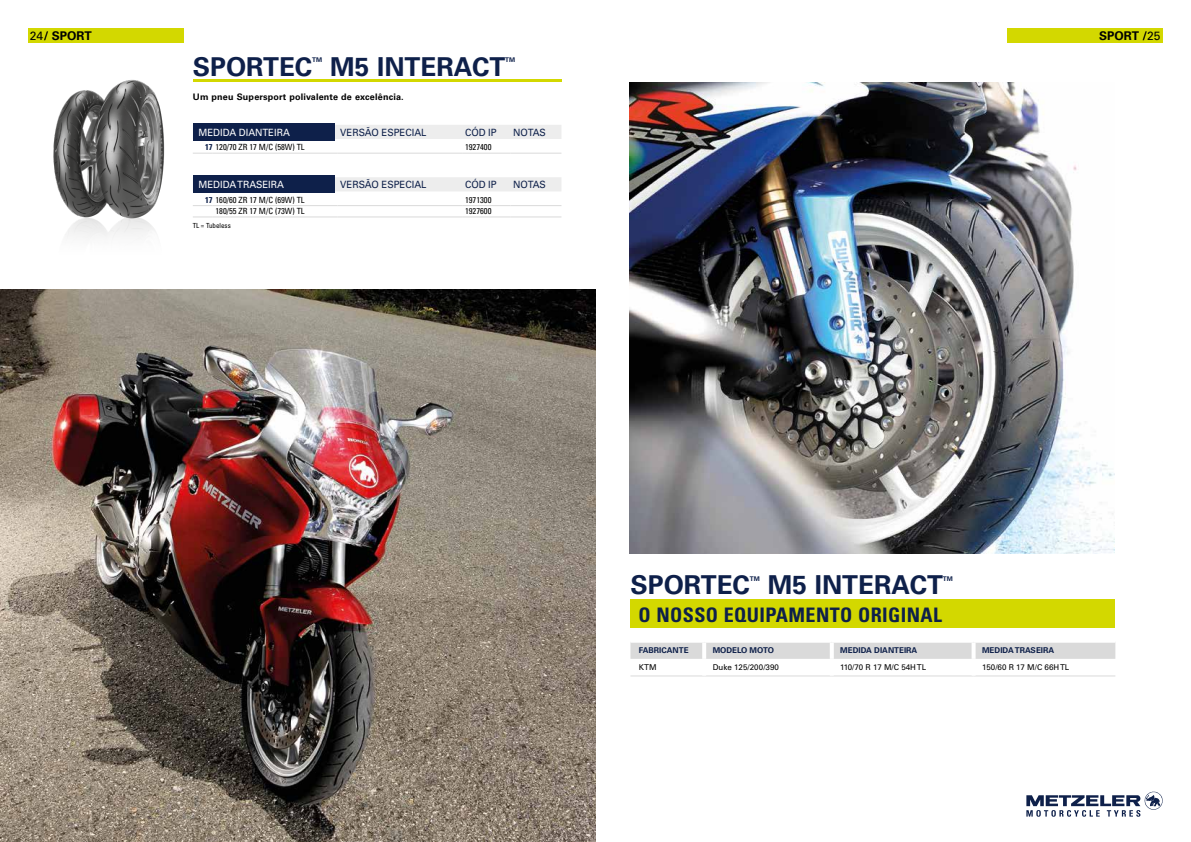
<style>
.page{position:relative;width:1191px;height:842px;background:#fff}
.page>*{position:absolute;margin:0;border:0;box-sizing:border-box;transform-origin:0 0}
.t1{font:700 26px "Univers LT Std";color:#0e204a}
.t2{font:700 condensed 20px "Univers LT Std";letter-spacing:.02em;color:#0e204a}
.t3{font:700 12px "Univers LT Std";color:#000}
.t4{font:10px "Univers LT Std";color:#0e204a;scale:.95 1}
.t5{font:10px "Univers LT Std";color:#fff;scale:.95 1}
.t6{font:700 9px "Univers LT Std";letter-spacing:.02em;color:#000}
.t7{font:condensed 8.5px "Univers LT Std";color:#000}
.t8{font:8px "Univers LT Std";color:#000}
.t9{font:700 8px "Univers LT Std";color:#0e204a}
.t10{font:condensed 7px "Univers LT Std";color:#000}
.t11{font:700 6.4px "Univers LT Std";color:#0e204a}
.s1{font-weight:400}
.s2{font-weight:700;color:#0e204a}
</style>
<div class="page">
<svg style="left:1026px;top:792px;width:136px;height:25px"></svg>
<div style="left:28px;top:28px;width:156px;height:15px;background:#d3d800"></div>
<div style="left:1006px;top:28px;width:156px;height:15px;background:#d3d800"></div>
<hr style="left:193px;top:79px;width:368px;height:3px;background:#d3d800">
<img style="left:53px;top:80px;width:112px;height:136px">
<img style="left:65px;top:216px;width:91px;height:22px">
<div style="left:334px;top:125px;width:227px;height:14px;background:#ededed"></div>
<svg style="left:193px;top:153px;width:20px;height:1px"></svg>
<hr style="left:213px;top:153px;width:124px;height:1px;background:#dadada">
<hr style="left:337px;top:153px;width:125px;height:1px;background:#dadada">
<hr style="left:462px;top:153px;width:48px;height:1px;background:#dadada">
<hr style="left:510px;top:153px;width:51px;height:1px;background:#dadada">
<div style="left:193px;top:123px;width:141px;height:17px;background:#0e204a"></div>
<div style="left:334px;top:177px;width:227px;height:14px;background:#ededed"></div>
<svg style="left:193px;top:205px;width:20px;height:1px"></svg>
<hr style="left:213px;top:205px;width:124px;height:1px;background:#dadada">
<hr style="left:337px;top:205px;width:125px;height:1px;background:#dadada">
<hr style="left:462px;top:205px;width:48px;height:1px;background:#dadada">
<hr style="left:510px;top:205px;width:51px;height:1px;background:#dadada">
<svg style="left:193px;top:217px;width:20px;height:1px"></svg>
<hr style="left:213px;top:217px;width:124px;height:1px;background:#dadada">
<hr style="left:337px;top:217px;width:125px;height:1px;background:#dadada">
<hr style="left:462px;top:217px;width:48px;height:1px;background:#dadada">
<hr style="left:510px;top:217px;width:51px;height:1px;background:#dadada">
<div style="left:193px;top:176px;width:141px;height:17px;background:#0e204a"></div>
<div style="left:630px;top:643px;width:485px;height:16px;background:#dadada"></div>
<hr style="left:630px;top:676px;width:74px;height:1px;background:#dadada">
<hr style="left:704px;top:676px;width:127px;height:1px;background:#dadada">
<hr style="left:831px;top:676px;width:142px;height:1px;background:#dadada">
<hr style="left:973px;top:676px;width:142px;height:1px;background:#dadada">
<hr style="left:702px;top:643px;width:4px;height:16px;background:#fff">
<svg style="left:829px;top:643px;width:4px;height:16px"></svg>
<svg style="left:971px;top:643px;width:4px;height:16px"></svg>
<div style="left:630px;top:600px;width:484px;height:28px;background:#d3d800"></div>
<img style="left:629px;top:82px;width:485px;height:471px">
<img style="left:0;top:289px;width:595px;height:553px">
<h3 class="t3" style="left:30px;top:29px;width:63px"><span class="s1">24/</span> SPORT</h3>
<h3 class="t3" style="left:1099px;top:29px;width:63px">SPORT <span class="s1">/25</span></h3>
<h1 class="t1" style="left:193px;top:51px;width:121px">SPORTEC</h1>
<p class="t11" style="left:312px;top:56px;width:11px">TM</p>
<h1 class="t1" style="left:330px;top:51px;width:177px">M5 INTERACT</h1>
<p class="t11" style="left:505px;top:56px;width:11px">TM</p>
<p class="t6" style="left:193px;top:91px;width:212px">Um pneu Supersport polivalente de excelência.</p>
<p class="t4" style="left:340px;top:126px;width:92px">VERSÃO ESPECIAL</p>
<p class="t4" style="left:465px;top:126px;width:35px">CÓD IP</p>
<p class="t4" style="left:513px;top:126px;width:36px">NOTAS</p>
<p class="t7" style="left:205px;top:142px;width:101px"><span class="s2">17</span> 120/70 ZR 17 M/C (58W) TL</p>
<p class="t7" style="left:465px;top:142px;width:28px">1927400</p>
<p class="t5" style="left:198px;top:126px;width:98px">MEDIDA DIANTEIRA</p>
<p class="t5" style="left:198px;top:178px;width:92px">MEDIDA TRASEIRA</p>
<p class="t4" style="left:340px;top:178px;width:92px">VERSÃO ESPECIAL</p>
<p class="t4" style="left:465px;top:178px;width:35px">CÓD IP</p>
<p class="t4" style="left:513px;top:178px;width:36px">NOTAS</p>
<p class="t7" style="left:205px;top:194px;width:101px"><span class="s2">17</span> 160/60 ZR 17 M/C (69W) TL</p>
<p class="t7" style="left:465px;top:194px;width:28px">1971300</p>
<p class="t7" style="left:215px;top:206px;width:91px">180/55 ZR 17 M/C (73W) TL</p>
<p class="t7" style="left:465px;top:206px;width:28px">1927600</p>
<p class="t10" style="left:193px;top:221px;width:39px">TL = Tubeless</p>
<h1 class="t1" style="left:630px;top:570px;width:121px">SPORTEC</h1>
<p class="t11" style="left:750px;top:575px;width:11px">TM</p>
<h1 class="t1" style="left:768px;top:570px;width:177px">M5 INTERACT</h1>
<p class="t11" style="left:943px;top:575px;width:11px">TM</p>
<h2 class="t2" style="left:638px;top:603px;width:305px">O NOSSO EQUIPAMENTO ORIGINAL</h2>
<p class="t9" style="left:639px;top:646px;width:51px">FABRICANTE</p>
<p class="t9" style="left:712px;top:646px;width:63px">MODELO MOTO</p>
<p class="t9" style="left:840px;top:646px;width:79px">MEDIDA DIANTEIRA</p>
<p class="t9" style="left:982px;top:646px;width:74px">MEDIDA TRASEIRA</p>
<p class="t8" style="left:639px;top:663px;width:19px">KTM</p>
<p class="t8" style="left:712px;top:663px;width:68px">Duke 125/200/390</p>
<p class="t8" style="left:840px;top:663px;width:87px">110/70 R 17 M/C 54H TL</p>
<p class="t8" style="left:982px;top:663px;width:89px">150/60 R 17 M/C 66H TL</p>
</div>
